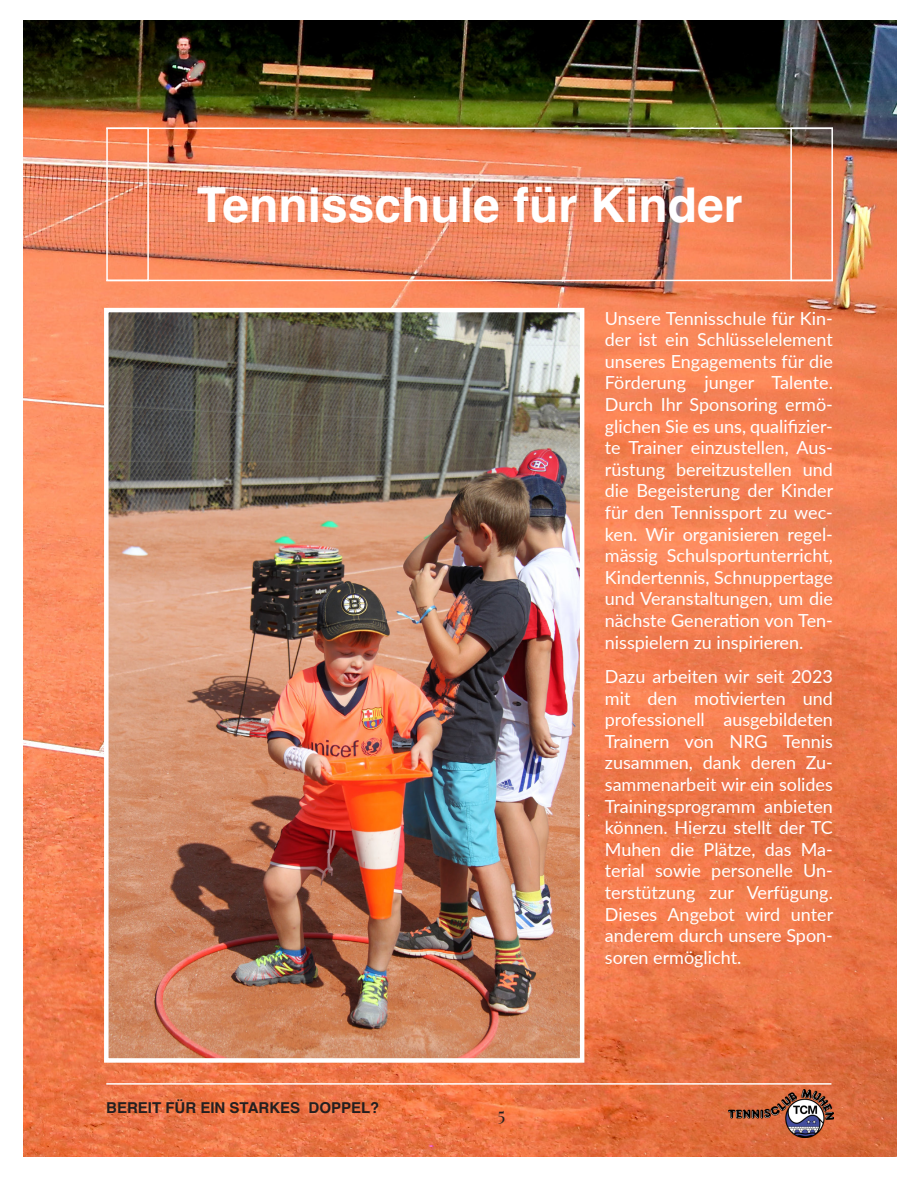
<style>
.page{position:relative;width:918px;height:1188px;background:#fff}
.page>*{position:absolute;margin:0;border:0;box-sizing:border-box;transform-origin:0 0}
.Paragraph_Style_1{font:700 48px "Helvetica";color:#fff}
.t1{font:18px/21.6px "Lato";color:#fff;text-align:justify}
.t2{font:18px "Playfair Display";color:#231f20}
.t3{font:700 15px "Helvetica";color:#231f20}
</style>
<div class="page">
<img style="left:23px;top:20px;width:874px;height:1137px">
<img style="left:729px;top:1089px;width:105px;height:49px">
<div style="left:106px;top:128px;width:43px;height:153px;border:2px solid #fff"></div>
<div style="left:790px;top:128px;width:43px;height:153px;border:2px solid #fff"></div>
<hr style="left:106px;top:128px;width:727px;height:1px;background:#fff">
<hr style="left:106px;top:280px;width:727px;height:1px;background:#fff">
<hr style="left:106px;top:1083px;width:725px;height:2px;background:#fff">
<img style="left:109px;top:313px;width:470px;height:745px">
<div style="left:104px;top:308px;width:480px;height:755px;border:4px solid #fff"></div>
<p class="Paragraph_Style_1" style="left:197px;top:176px;width:547px">Tennisschule für Kinder</p>
<p class="t3" style="left:106px;top:1098px;width:275px">BEREIT FÜR EIN STARKES DOPPEL?</p>
<p class="t2" style="left:498px;top:1103px;width:9px">5</p>
<p class="t1" style="left:605px;top:306px;width:230px">Unsere Tennisschule für Kin&shy;der ist ein Schlüsselelement unseres Engagements für die Förderung junger Talente.<br>Durch Ihr Sponsoring ermö&shy;glichen Sie es uns, qualifizier&shy;te Trainer einzustellen, Aus&shy;rüstung bereitzustellen und die Begeisterung der Kinder für den Tennissport zu wec&shy;ken. Wir organisieren regel&shy;mässig Schulsportunterricht, Kindertennis, Schnuppertage und Veranstaltungen, um die nächste Generation von Ten&shy;nisspielern zu inspirieren.</p>
<p class="t1" style="left:605px;top:665px;width:230px">Dazu arbeiten wir seit 2023 mit den motivierten und professionell ausgebildeten Trainern von NRG Tennis zusammen, dank deren Zu&shy;sammenarbeit wir ein solides Trainingsprogramm anbieten können. Hierzu stellt der TC Muhen die Plätze, das Ma&shy;terial sowie personelle Un&shy;terstützung zur Verfügung.<br>Dieses Angebot wird unter anderem durch unsere Spon&shy;soren ermöglicht.</p>
</div>
